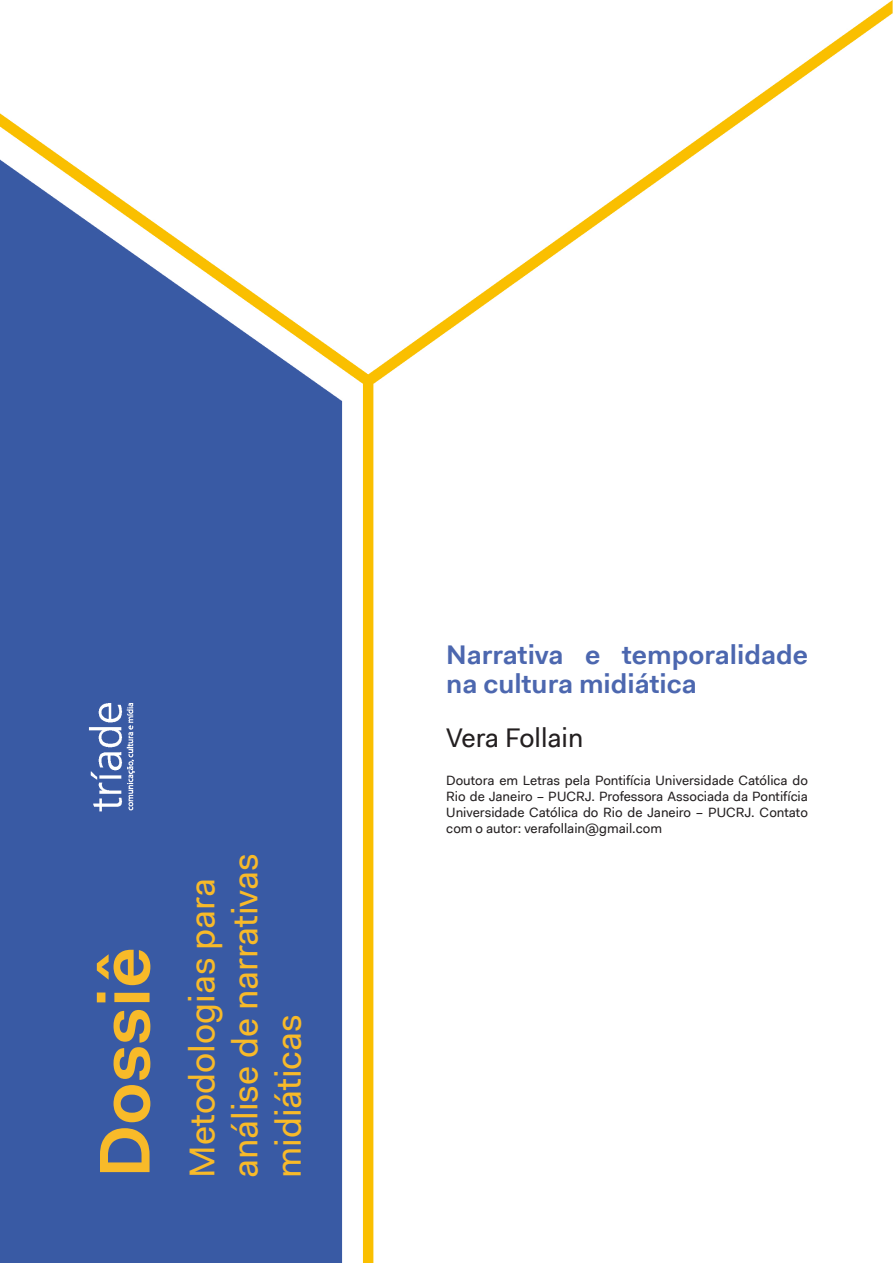
<style>
.page{position:relative;width:893px;height:1263px;background:#fff}
.page>*{position:absolute;margin:0;border:0;box-sizing:border-box;transform-origin:0 0}
.t1{font:600 72px "Fakt Pro";color:#f8ba29}
.t2{font:36px/43.2px "Fakt Pro";color:#f8ba29}
.Abertura_Título_PT{font:600 27px/28.5px "Fakt Pro";color:#4c67af}
.Abertura_Autor{font:27px "Fakt Pro";color:#231f20}
.Abertura_Biografia{font:13.5px/16.2px "Fakt Pro";color:#231f20;text-align:justify}
</style>
<div class="page">
<img style="left:0;top:0;width:893px;height:1263px">
<h1 class="t1" style="left:77px;top:1178px;width:232px;rotate:-90deg">Dossiê</h1>
<h2 class="t2" style="left:180px;top:1178px;width:326px;rotate:-90deg">Metodologias para análise de narrativas midiáticas</h2>
<p class="Abertura_Título_PT" style="left:446px;top:641px;width:363px">Narrativa e temporalidade na cultura midiática</p>
<p class="Abertura_Autor" style="left:446px;top:720px;width:139px">Vera Follain</p>
<p class="Abertura_Biografia" style="left:446px;top:772px;width:363px">Doutora em Letras pela Pontifícia Universidade Católica do Rio de Janeiro – PUCRJ. Professora Associada da Pontifícia Universidade Católica do Rio de Janeiro – PUCRJ. Contato com o autor: verafollain@gmail.com</p>
</div>
